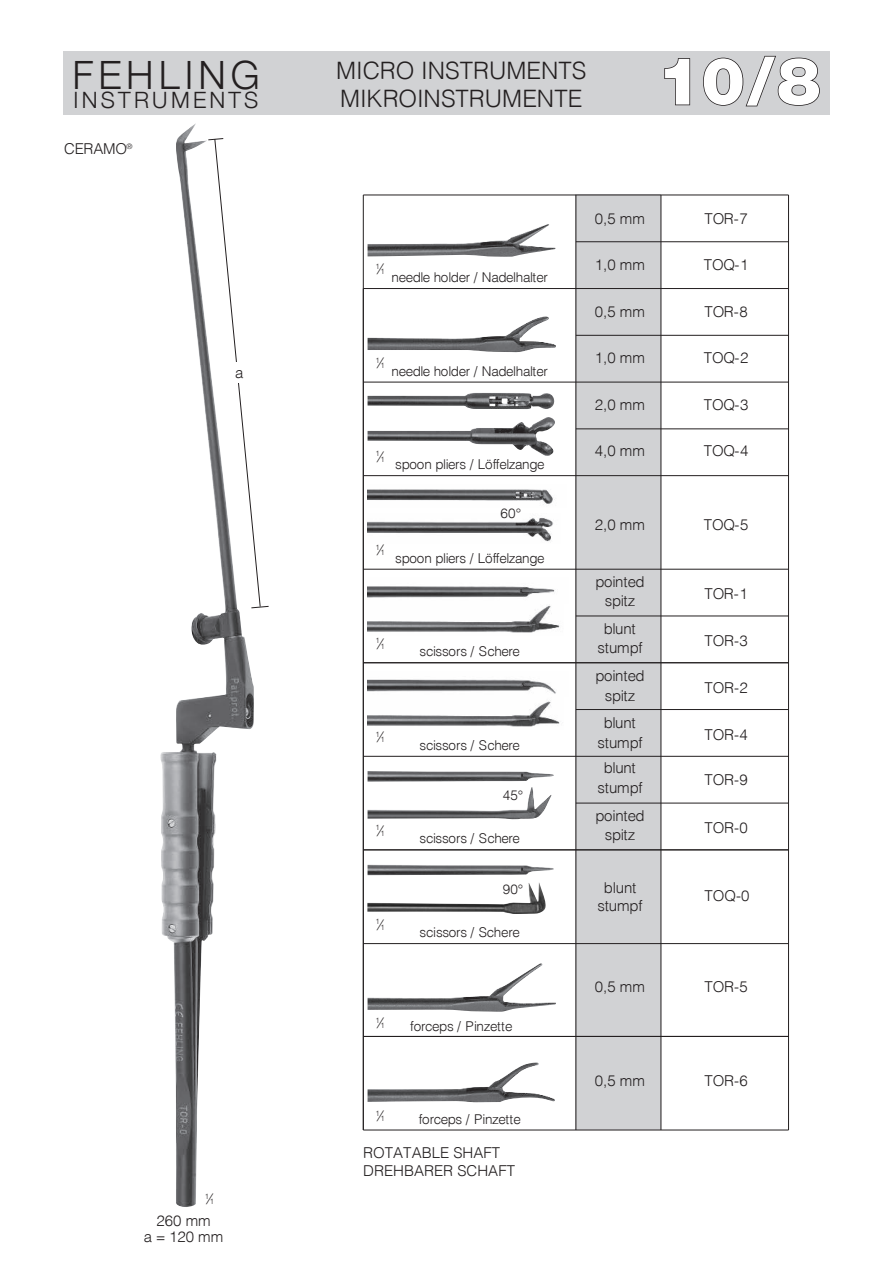
<style>
.page{position:relative;width:893px;height:1263px;background:#fff}
.page>*{position:absolute;margin:0;border:0;box-sizing:border-box;transform-origin:0 0}
.t1{font:900 65.55px "Helvetica Neue";color:#fff}
.t2{font:300 39px "Helvetica Neue";letter-spacing:.13em;color:#231f20}
.t3{font:300 39px "Helvetica";color:#231f20}
.t4{font:300 24px/28.2px "Helvetica";letter-spacing:-.005em;color:#231f20}
.t5{font:300 22.5px "Helvetica Neue";letter-spacing:.145em;color:#231f20}
.t6{font:300 22.5px "Helvetica";color:#231f20}
.t7{font:300 18px "Helvetica";letter-spacing:-.02em;color:#231f20}
.t8{font:300 15px/18px "Helvetica";color:#231f20;text-align:center}
.t9{font:300 15px/19.5px "Helvetica";letter-spacing:-.03em;color:#231f20;text-align:center}
.t10{font:300 15px/19.5px "Helvetica";letter-spacing:-.02em;color:#231f20;text-align:center}
.t11{font:300 13.5px "Helvetica";letter-spacing:-.035em;color:#231f20}
.t12{font:300 7.5px "Helvetica";color:#231f20}
.s1{font-size:15px}
</style>
<div class="page">
<div style="left:576px;top:195px;width:85px;height:935px;background:#d1d2d4"></div>
<img style="left:160px;top:123px;width:94px;height:1084px">
<hr style="left:363px;top:195px;width:425px;height:1px;background:#231f20">
<hr style="left:576px;top:241px;width:212px;height:1px;background:#231f20">
<hr style="left:363px;top:288px;width:425px;height:1px;background:#231f20">
<hr style="left:576px;top:335px;width:212px;height:1px;background:#231f20">
<hr style="left:363px;top:382px;width:425px;height:1px;background:#231f20">
<hr style="left:576px;top:428px;width:212px;height:1px;background:#231f20">
<hr style="left:363px;top:475px;width:425px;height:1px;background:#231f20">
<hr style="left:363px;top:569px;width:425px;height:1px;background:#231f20">
<hr style="left:576px;top:616px;width:212px;height:1px;background:#231f20">
<hr style="left:576px;top:709px;width:212px;height:1px;background:#231f20">
<hr style="left:363px;top:756px;width:425px;height:1px;background:#231f20">
<hr style="left:576px;top:803px;width:212px;height:1px;background:#231f20">
<hr style="left:363px;top:1036px;width:425px;height:1px;background:#231f20">
<hr style="left:363px;top:1130px;width:425px;height:1px;background:#231f20">
<hr style="left:363px;top:195px;width:1px;height:935px;background:#231f20">
<hr style="left:575px;top:195px;width:1px;height:935px;background:#231f20">
<hr style="left:661px;top:195px;width:1px;height:935px;background:#231f20">
<hr style="left:788px;top:195px;width:1px;height:935px;background:#231f20">
<img style="left:368px;top:224px;width:188px;height:33px">
<img style="left:368px;top:316px;width:188px;height:36px">
<img style="left:368px;top:417px;width:187px;height:39px">
<img style="left:368px;top:605px;width:192px;height:28px">
<img style="left:368px;top:963px;width:188px;height:49px">
<img style="left:368px;top:1062px;width:187px;height:40px">
<img style="left:368px;top:393px;width:187px;height:16px">
<hr style="left:363px;top:662px;width:425px;height:1px;background:#231f20">
<img style="left:368px;top:517px;width:185px;height:25px">
<img style="left:368px;top:489px;width:185px;height:16px">
<img style="left:368px;top:586px;width:187px;height:12px">
<img style="left:368px;top:701px;width:192px;height:26px">
<img style="left:368px;top:679px;width:188px;height:15px">
<img style="left:368px;top:787px;width:184px;height:32px">
<hr style="left:363px;top:849px;width:425px;height:1px;background:#231f20">
<hr style="left:363px;top:943px;width:425px;height:1px;background:#231f20">
<img style="left:368px;top:771px;width:186px;height:11px">
<img style="left:368px;top:865px;width:186px;height:10px">
<svg style="left:207px;top:138px;width:62px;height:471px"></svg>
<div style="left:232px;top:362px;width:13px;height:21px;background:#fff"></div>
<div style="left:64px;top:51px;width:765px;height:64px;background:#d1d2d4"></div>
<svg style="left:664px;top:58px;width:27px;height:48px"></svg>
<svg style="left:703px;top:55px;width:117px;height:52px"></svg>
<img style="left:367px;top:882px;width:179px;height:32px">
<h2 class="t2" style="left:73px;top:51px;width:189px">FEHLING</h2>
<h3 class="t5" style="left:74px;top:87px;width:186px">INSTRUMENTS</h3>
<h2 class="t3" style="left:225px;top:51px;width:32px">G</h2>
<h3 class="t7" style="left:376px;top:64px;width:185px">MICRO INSTRUMENTS</h3>
<h3 class="t6" style="left:190px;top:87px;width:65px">ENTS</h3>
<h3 class="t7" style="left:379px;top:86px;width:179px">MIKROINSTRUMENTE</h3>
<h3 class="t4" style="left:336px;top:55px;width:252px">MICRO INSTRUMENTS<br>MIKROINSTRUMENTE</h3>
<p class="t8" style="left:64px;top:139px;width:70px">CERAMO<sup>®</sup></p>
<h1 class="t1" style="left:657px;top:42px;width:165px">10/8</h1>
<p class="t8" style="left:235px;top:364px;width:10px">a</p>
<p class="t12" style="left:205px;top:1194px;width:10px">1<span class="s1">⁄</span>1</p>
<p class="t8" style="left:144px;top:1211px;width:81px;line-height:16.5px">260 mm<br>a =120 mm</p>
<p class="t12" style="left:376px;top:264px;width:10px">1<span class="s1">⁄</span>1</p>
<p class="t11" style="left:391px;top:269px;width:158px">needle holder / Nadelhalter</p>
<p class="t12" style="left:376px;top:358px;width:10px">1<span class="s1">⁄</span>1</p>
<p class="t11" style="left:391px;top:362px;width:158px">needle holder / Nadelhalter</p>
<p class="t12" style="left:376px;top:451px;width:10px">1<span class="s1">⁄</span>1</p>
<p class="t11" style="left:395px;top:456px;width:151px">spoon pliers / Löffelzange</p>
<p class="t12" style="left:376px;top:545px;width:10px">1<span class="s1">⁄</span>1</p>
<p class="t11" style="left:501px;top:505px;width:22px">60°</p>
<p class="t11" style="left:395px;top:549px;width:151px">spoon pliers / Löffelzange</p>
<p class="t12" style="left:376px;top:639px;width:10px">1<span class="s1">⁄</span>1</p>
<p class="t11" style="left:420px;top:643px;width:102px">scissors / Schere</p>
<p class="t12" style="left:376px;top:732px;width:10px">1<span class="s1">⁄</span>1</p>
<p class="t12" style="left:376px;top:826px;width:10px">1<span class="s1">⁄</span>1</p>
<p class="t12" style="left:376px;top:919px;width:10px">1<span class="s1">⁄</span>1</p>
<p class="t11" style="left:420px;top:736px;width:102px">scissors / Schere</p>
<p class="t11" style="left:503px;top:787px;width:22px">45°</p>
<p class="t11" style="left:420px;top:830px;width:102px">scissors / Schere</p>
<p class="t11" style="left:503px;top:881px;width:22px">90°</p>
<p class="t11" style="left:420px;top:924px;width:102px">scissors / Schere</p>
<p class="t12" style="left:376px;top:1018px;width:10px">1<span class="s1">⁄</span>1</p>
<p class="t11" style="left:410px;top:1017px;width:104px">forceps / Pinzette</p>
<p class="t12" style="left:376px;top:1111px;width:10px">1<span class="s1">⁄</span>1</p>
<p class="t11" style="left:419px;top:1111px;width:104px">forceps / Pinzette</p>
<p class="t8" style="left:363px;top:1143px;width:153px;text-align:left">ROTATABLE SHAFT<br>DREHBARER SCHAFT</p>
<p class="t8" style="left:595px;top:209px;width:52px">0,5 mm</p>
<p class="t8" style="left:704px;top:209px;width:45px">TOR-7</p>
<p class="t8" style="left:595px;top:255px;width:52px">1,0 mm</p>
<p class="t8" style="left:704px;top:255px;width:46px">TOQ-1</p>
<p class="t8" style="left:595px;top:302px;width:52px">0,5 mm</p>
<p class="t8" style="left:704px;top:302px;width:45px">TOR-8</p>
<p class="t8" style="left:595px;top:348px;width:52px">1,0 mm</p>
<p class="t8" style="left:704px;top:348px;width:46px">TOQ-2</p>
<p class="t8" style="left:595px;top:395px;width:52px">2,0 mm</p>
<p class="t8" style="left:704px;top:395px;width:46px">TOQ-3</p>
<p class="t8" style="left:595px;top:441px;width:52px">4,0 mm</p>
<p class="t8" style="left:704px;top:441px;width:46px">TOQ-4</p>
<p class="t8" style="left:595px;top:515px;width:52px">2,0 mm</p>
<p class="t8" style="left:704px;top:515px;width:46px">TOQ-5</p>
<p class="t9" style="left:596px;top:571px;width:51px">pointed spitz</p>
<p class="t8" style="left:704px;top:584px;width:45px">TOR-1</p>
<p class="t10" style="left:597px;top:618px;width:46px">blunt stumpf</p>
<p class="t8" style="left:704px;top:631px;width:45px">TOR-3</p>
<p class="t9" style="left:596px;top:666px;width:51px">pointed spitz</p>
<p class="t8" style="left:704px;top:678px;width:45px">TOR-2</p>
<p class="t10" style="left:598px;top:713px;width:46px">blunt stumpf</p>
<p class="t8" style="left:704px;top:726px;width:45px">TOR-4</p>
<p class="t10" style="left:598px;top:758px;width:46px">blunt stumpf</p>
<p class="t8" style="left:704px;top:771px;width:45px">TOR-9</p>
<p class="t9" style="left:596px;top:805px;width:51px">pointed spitz</p>
<p class="t8" style="left:704px;top:818px;width:45px">TOR-0</p>
<p class="t8" style="left:597px;top:878px;width:47px">blunt stumpf</p>
<p class="t8" style="left:704px;top:887px;width:47px">TOQ-0</p>
<p class="t8" style="left:595px;top:977px;width:52px">0,5 mm</p>
<p class="t8" style="left:704px;top:977px;width:45px">TOR-5</p>
<p class="t8" style="left:595px;top:1071px;width:52px">0,5 mm</p>
<p class="t8" style="left:705px;top:1071px;width:45px">TOR-6</p>
</div>
